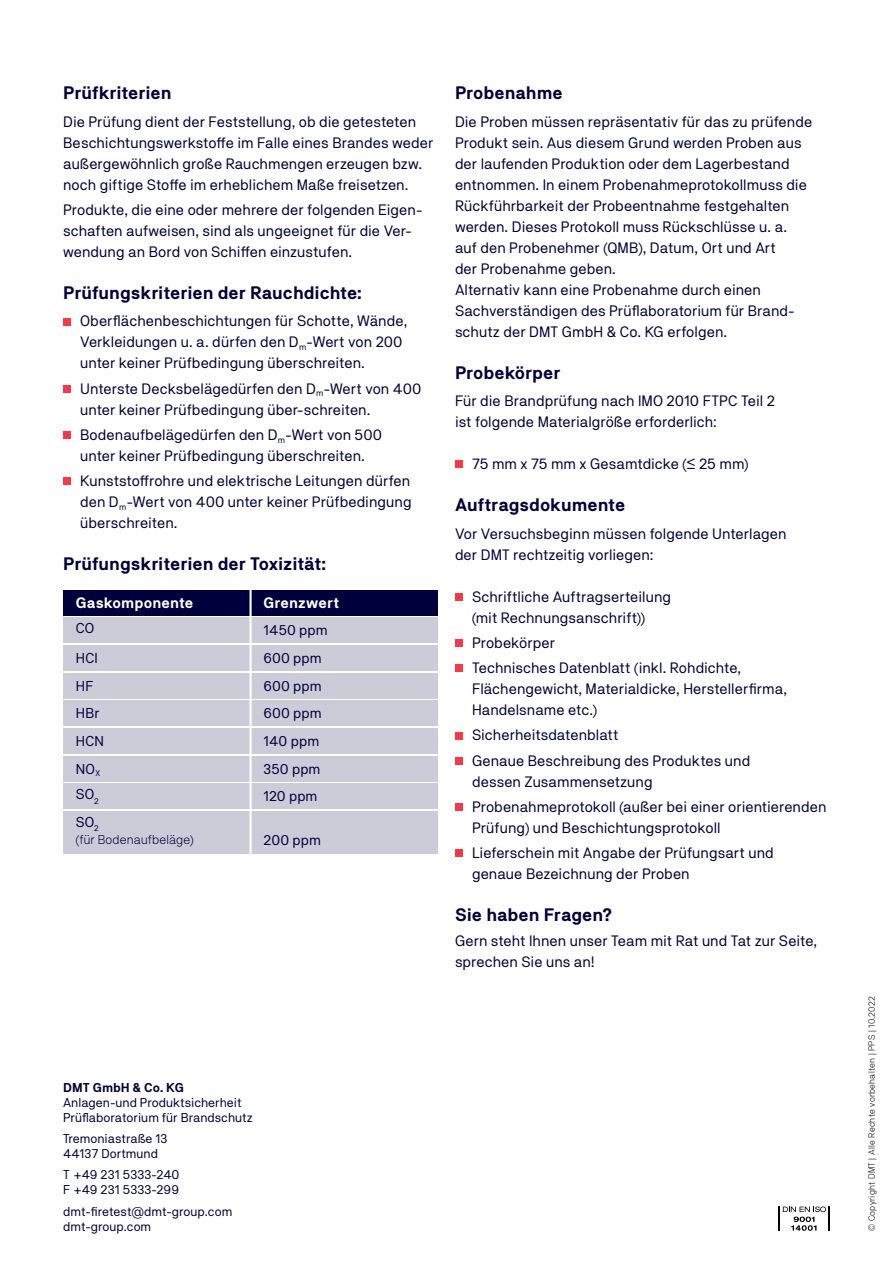
<style>
.page{position:relative;width:893px;height:1263px;background:#fff}
.page>*{position:absolute;margin:0;border:0;box-sizing:border-box;transform-origin:0 0}
.t1{font:700 18px "TNG Pro";letter-spacing:-.005em;color:#00003c}
.t2{font:15px/21px "TNG Pro";color:#00003c}
.t3{font:700 15px "TNG Pro";letter-spacing:.005em;color:#fff}
.t4{font:14.25px/27.6px "TNG Pro";letter-spacing:.005em;color:#00003c}
.t5{font:12.75px/15px "TNG Pro";color:#00003c}
.t6{font:300 12.75px "TNG Pro";letter-spacing:.01em;color:#00003c}
.t7{font:700 12.75px "TNG Pro";color:#00003c}
.t8{font:300 9px "TNG Pro";letter-spacing:.025em;color:#000}
</style>
<div class="page">
<svg style="left:779px;top:1206px;width:51px;height:25px"></svg>
<div style="left:63px;top:318px;width:7px;height:7px;background:#fa3746"></div>
<div style="left:63px;top:385px;width:7px;height:7px;background:#fa3746"></div>
<div style="left:63px;top:432px;width:7px;height:7px;background:#fa3746"></div>
<div style="left:63px;top:478px;width:7px;height:7px;background:#fa3746"></div>
<div style="left:455px;top:461px;width:7px;height:7px;background:#fa3746"></div>
<div style="left:455px;top:593px;width:7px;height:7px;background:#fa3746"></div>
<div style="left:455px;top:639px;width:7px;height:7px;background:#fa3746"></div>
<div style="left:455px;top:665px;width:7px;height:7px;background:#fa3746"></div>
<div style="left:455px;top:732px;width:7px;height:7px;background:#fa3746"></div>
<div style="left:455px;top:757px;width:7px;height:7px;background:#fa3746"></div>
<div style="left:455px;top:803px;width:7px;height:7px;background:#fa3746"></div>
<div style="left:455px;top:850px;width:7px;height:7px;background:#fa3746"></div>
<div style="left:63px;top:618px;width:375px;height:25px;background:#ccccd8"></div>
<div style="left:63px;top:645px;width:375px;height:26px;background:#ccccd8"></div>
<div style="left:63px;top:673px;width:375px;height:25px;background:#ccccd8"></div>
<div style="left:63px;top:701px;width:375px;height:25px;background:#ccccd8"></div>
<div style="left:63px;top:728px;width:375px;height:26px;background:#ccccd8"></div>
<div style="left:63px;top:756px;width:375px;height:25px;background:#ccccd8"></div>
<div style="left:63px;top:783px;width:375px;height:26px;background:#ccccd8"></div>
<div style="left:63px;top:811px;width:375px;height:43px;background:#ccccd8"></div>
<div style="left:63px;top:590px;width:375px;height:25px;background:#00003c"></div>
<hr style="left:249px;top:589px;width:3px;height:266px;background:#fff">
<p class="t1" style="left:63px;top:82px;width:110px">Prüfkriterien</p>
<p class="t2" style="left:63px;top:111px;width:372px">Die Prüfung dient der Feststellung, ob die getesteten Beschichtungswerkstoffe im Falle eines Brandes weder außergewöhnlich große Rauchmengen erzeugen bzw. noch giftige Stoffe im erheblichem Maße freisetzen.</p>
<p class="t2" style="left:63px;top:199px;width:361px">Produkte, die eine oder mehrere der folgenden Eigen&shy;schaften aufweisen, sind als ungeeignet für die Ver&shy;wendung an Bord von Schiffen einzustufen.</p>
<p class="t1" style="left:63px;top:282px;width:300px">Prüfungskriterien der Rauchdichte:</p>
<p class="t2" style="left:80px;top:310px;width:329px">Oberflächenbeschichtungen für Schotte, Wände,<br>Verkleidungen u. a. dürfen den D<sub>m</sub>-Wert von 200 unter keiner Prüfbedingung überschreiten.</p>
<p class="t2" style="left:80px;top:378px;width:343px">Unterste Decksbelägedürfen den D<sub>m</sub>-Wert von 400 unter keiner Prüfbedingung über-schreiten.</p>
<p class="t2" style="left:80px;top:424px;width:303px">Bodenaufbelägedürfen den D<sub>m</sub>-Wert von 500 unter keiner Prüfbedingung überschreiten.</p>
<p class="t2" style="left:80px;top:470px;width:333px;text-align:justify">Kunststoffrohre und elektrische Leitungen dürfen den D<sub>m</sub>-Wert von 400 unter keiner Prüfbedingung überschreiten.</p>
<p class="t1" style="left:63px;top:553px;width:264px">Prüfungskriterien der Toxizität:</p>
<p class="t3" style="left:76px;top:594px;width:119px">Gaskomponente</p>
<p class="t3" style="left:264px;top:594px;width:77px">Grenzwert</p>
<p class="t4" style="left:76px;top:613px;width:23px;line-height:29.8px">CO<br>HCI</p>
<p class="t4" style="left:76px;top:672px;width:29px">HF<br>HBr<br>HCN<br>NO<sub>X</sub></p>
<p class="t4" style="left:76px;top:780px;width:24px">SO<sub>2<br></sub>SO<sub>2</sub></p>
<p class="t6" style="left:76px;top:832px;width:119px">(für Bodenaufbeläge)</p>
<p class="t4" style="left:264px;top:616px;width:66px">1450 ppm<br>600 ppm<br>600 ppm<br>600 ppm<br>140 ppm<br>350 ppm<br>120 ppm</p>
<p class="t4" style="left:264px;top:826px;width:59px">200 ppm</p>
<p class="t1" style="left:455px;top:82px;width:109px">Probenahme</p>
<p class="t2" style="left:455px;top:111px;width:359px">Die Proben müssen repräsentativ für das zu prüfende Produkt sein. Aus diesem Grund werden Proben aus der laufenden Produktion oder dem Lagerbestand entnommen. In einem Probenahmeprotokollmuss die Rückführbarkeit der Probeentnahme festgehalten werden. Dieses Protokoll muss Rückschlüsse u. a. auf den Probenehmer (QMB), Datum, Ort und Art<br>der Probenahme geben.<br>Alternativ kann eine Probenahme durch einen Sachverständigen des Prüflaboratorium für Brand&shy;schutz der DMT GmbH &amp; Co. KG erfolgen.</p>
<p class="t1" style="left:455px;top:362px;width:107px">Probekörper</p>
<p class="t2" style="left:455px;top:390px;width:321px">Für die Brandprüfung nach IMO 2010 FTPC Teil 2 ist folgende Materialgröße erforderlich:</p>
<p class="t2" style="left:472px;top:453px;width:278px">75 mm x 75 mm x Gesamtdicke (≤ 25 mm)</p>
<p class="t1" style="left:455px;top:494px;width:172px">Auftragsdokumente</p>
<p class="t2" style="left:455px;top:523px;width:333px">Vor Versuchsbeginn müssen folgende Unterlagen der DMT rechtzeitig vorliegen:</p>
<p class="t2" style="left:472px;top:586px;width:201px">Schriftliche Auftragserteilung (mit Rechnungsanschrift))</p>
<p class="t2" style="left:472px;top:630px;width:271px;line-height:25.2px">Probekörper<br>Technisches Datenblatt (inkl. Rohdichte,</p>
<p class="t2" style="left:472px;top:678px;width:317px">Flächengewicht, Materialdicke, Herstellerfirma,<br>Handelsname etc.)</p>
<p class="t2" style="left:472px;top:722px;width:280px;line-height:25.2px">Sicherheitsdatenblatt<br>Genaue Beschreibung des Produktes und</p>
<p class="t2" style="left:472px;top:768px;width:356px;line-height:25.2px">dessen Zusammensetzung<br>Probenahmeprotokoll (außer bei einer orientierenden</p>
<p class="t2" style="left:472px;top:815px;width:303px;line-height:25.2px">Prüfung) und Beschichtungsprotokoll<br>Lieferschein mit Angabe der Prüfungsart und</p>
<p class="t2" style="left:472px;top:863px;width:219px">genaue Bezeichnung der Proben</p>
<p class="t1" style="left:455px;top:904px;width:159px">Sie haben Fragen?</p>
<p class="t2" style="left:455px;top:930px;width:364px">Gern steht Ihnen unser Team mit Rat und Tat zur Seite, sprechen Sie uns an!</p>
<p class="t7" style="left:63px;top:1079px;width:122px">DMT GmbH &amp; Co. KG</p>
<p class="t5" style="left:63px;top:1094px;width:191px">Anlagen-und Produktsicherheit<br>Prüflaboratorium für Brandschutz</p>
<p class="t5" style="left:63px;top:1131px;width:106px">Tremoniastraße 13<br>44137 Dortmund</p>
<p class="t5" style="left:63px;top:1167px;width:118px">T +49 231 5333-240<br>F +49 231 5333-299</p>
<p class="t5" style="left:63px;top:1203px;width:171px">dmt-firetest@dmt-group.com dmt-group.com</p>
<p class="t8" style="left:866px;top:1231px;width:236px;rotate:-90deg">© Copyright DMT | Alle Rechte vorbehalten | PPS | 10.2022</p>
</div>
